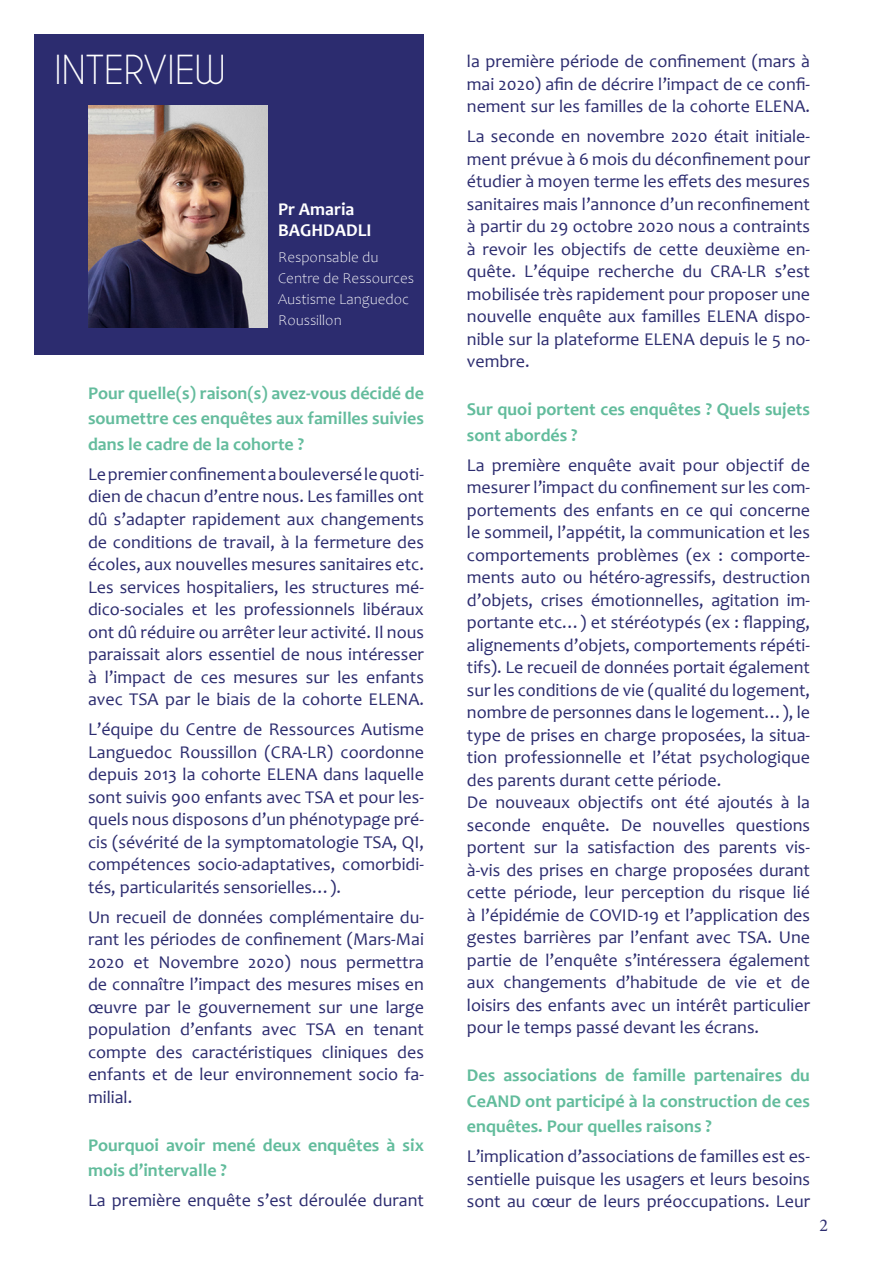
<style>
.page{position:relative;width:893px;height:1263px;background:#fff}
.page>*{position:absolute;margin:0;border:0;box-sizing:border-box;transform-origin:0 0}
.t1{font:37.5px "Caviar Dreams";color:#fff}
.t2{font:18px/22.5px "Candara";color:#2c2c6f;text-align:justify}
.t3{font:700 18px/25.5px "Candara";color:#62bc9c}
.t4{font:700 18px/25.5px "Candara";color:#64bc9d;text-align:justify}
.t5{font:700 18px/21px "Candara";color:#fff}
.t6{font:18px "Minion Pro";color:#2c2c6f}
.t7{font:300 15px/21px "Candara";color:#fff}
</style>
<div class="page">
<div style="left:34px;top:35px;width:390px;height:320px;background:#2c2c6f"></div>
<img style="left:88px;top:105px;width:180px;height:222px">
<h1 class="t1" style="left:54px;top:47px;width:173px">INTERVIEW</h1>
<p class="t5" style="left:278px;top:198px;width:95px">Pr Amaria<br>BAGHDADLI</p>
<p class="t7" style="left:278px;top:246px;width:137px">Responsable du<br>Centre de Ressources<br>Austisme Languedoc<br>Roussillon</p>
<p class="t4" style="left:88px;top:380px;width:337px">Pour quelle(s) raison(s) avez-vous décidé de soumettre ces enquêtes aux familles suivies dans le cadre de la cohorte ?</p>
<p class="t2" style="left:88px;top:463px;width:337px">Le premier confinement a bouleversé le quoti&shy;dien de chacun d’entre nous. Les familles ont dû s’adapter rapidement aux changements de conditions de travail, à la fermeture des écoles, aux nouvelles mesures sanitaires etc.<br>Les services hospitaliers, les structures mé&shy;dico-sociales et les professionnels libéraux ont dû réduire ou arrêter leur activité. Il nous paraissait alors essentiel de nous intéresser à l’impact de ces mesures sur les enfants avec TSA par le biais de la cohorte ELENA.</p>
<p class="t2" style="left:88px;top:718px;width:337px">L’équipe du Centre de Ressources Autisme Languedoc Roussillon (CRA-LR) coordonne depuis 2013 la cohorte ELENA dans laquelle sont suivis 900 enfants avec TSA et pour les&shy;quels nous disposons d’un phénotypage pré&shy;cis (sévérité de la symptomatologie TSA, QI, compétences socio-adaptatives, comorbidi&shy;tés, particularités sensorielles…).</p>
<p class="t2" style="left:88px;top:905px;width:337px">Un recueil de données complémentaire du&shy;rant les périodes de confinement (Mars-Mai 2020 et Novembre 2020) nous permettra de connaître l’impact des mesures mises en œuvre par le gouvernement sur une large population d’enfants avec TSA en tenant compte des caractéristiques cliniques des enfants et de leur environnement socio fa&shy;milial.</p>
<p class="t3" style="left:88px;top:1132px;width:337px">Pourquoi avoir mené deux enquêtes à six mois d’intervalle ?</p>
<p class="t2" style="left:88px;top:1189px;width:337px">La première enquête s’est déroulée durant</p>
<p class="t2" style="left:467px;top:50px;width:345px">la première période de confinement (mars à mai 2020) afin de décrire l’impact de ce confi&shy;nement sur les familles de la cohorte ELENA.</p>
<p class="t2" style="left:467px;top:125px;width:345px">La seconde en novembre 2020 était initiale&shy;ment prévue à 6 mois du déconfinement pour étudier à moyen terme les effets des mesures sanitaires mais l’annonce d’un reconfinement à partir du 29 octobre 2020 nous a contraints à revoir les objectifs de cette deuxième en&shy;quête. L’équipe recherche du CRA-LR s’est mobilisée très rapidement pour proposer une nouvelle enquête aux familles ELENA dispo&shy;nible sur la plateforme ELENA depuis le 5 no&shy;vembre.</p>
<p class="t3" style="left:467px;top:396px;width:345px">Sur quoi portent ces enquêtes ? Quels sujets sont abordés ?</p>
<p class="t2" style="left:467px;top:453px;width:345px;text-align:left">La première enquête avait pour objectif de mesurer l’impact du confinement sur les com&shy;portements des enfants en ce qui concerne le sommeil, l’appétit, la communication et les comportements problèmes (ex : comporte&shy;ments auto ou hétéro-agressifs, destruction d’objets, crises émotionnelles, agitation im&shy;portante etc…) et stéréotypés (ex : flapping, alignements d’objets, comportements répéti&shy;tifs). Le recueil de données portait également sur les conditions de vie (qualité du logement, nombre de personnes dans le logement…), le type de prises en charge proposées, la situa&shy;tion professionnelle et l’état psychologique des parents durant cette période.<br>De nouveaux objectifs ont été ajoutés à la seconde enquête. De nouvelles questions portent sur la satisfaction des parents vis&shy;à-vis des prises en charge proposées durant cette période, leur perception du risque lié à l’épidémie de COVID-19 et l’application des gestes barrières par l’enfant avec TSA. Une partie de l’enquête s’intéressera également aux changements d’habitude de vie et de loisirs des enfants avec un intérêt particulier pour le temps passé devant les écrans.</p>
<p class="t3" style="left:467px;top:1062px;width:345px;text-align:justify">Des associations de famille partenaires du CeAND ont participé à la construction de ces enquêtes. Pour quelles raisons ?</p>
<p class="t2" style="left:467px;top:1145px;width:345px">L’implication d’associations de familles est es&shy;sentielle puisque les usagers et leurs besoins sont au cœur de leurs préoccupations. Leur</p>
<p class="t6" style="left:819px;top:1213px;width:10px">2</p>
</div>
